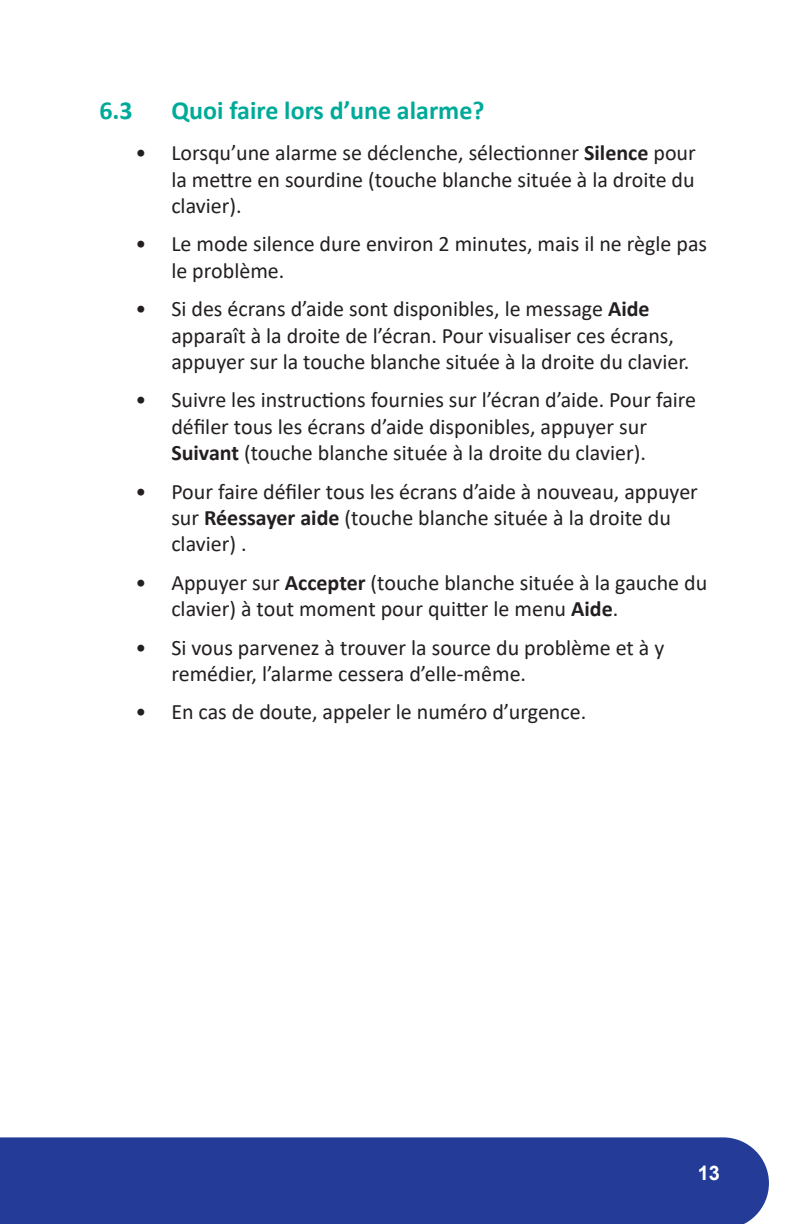
<style>
.page{position:relative;width:792px;height:1224px;background:#fff}
.page>*{position:absolute;margin:0;border:0;box-sizing:border-box;transform-origin:0 0}
.Texte_courant{font:700 26px "Calibri";color:#0a9}
.t1{font:22px/26.4px "Calibri";color:#231f20}
.t2{font:700 20px "Arial";color:#fff}
.s1{font-weight:700}
</style>
<div class="page">
<div style="left:0;top:1137px;width:769px;height:87px;background:#243c97"></div>
<p class="Texte_courant" style="left:99px;top:91px;width:35px">6.3</p>
<p class="Texte_courant" style="left:171px;top:91px;width:315px">Quoi faire lors d’une alarme?</p>
<p class="t1" style="left:171px;top:139px;width:526px;text-align:justify;text-indent:-36px">• Lorsqu’une alarme se déclenche, sélectionner <span class="s1">Silence</span> pour la mettre en sourdine (touche blanche située à la droite du clavier).</p>
<p class="t1" style="left:171px;top:230px;width:537px;text-indent:-36px">• Le mode silence dure environ 2 minutes, mais il ne règle pas le problème.</p>
<p class="t1" style="left:171px;top:295px;width:520px;text-indent:-36px">• Si des écrans d’aide sont disponibles, le message <span class="s1">Aide </span>apparaît à la droite de l’écran. Pour visualiser ces écrans, appuyer sur la touche blanche située à la droite du clavier.</p>
<p class="t1" style="left:171px;top:386px;width:526px;text-indent:-36px">• Suivre les instructions fournies sur l’écran d’aide. Pour faire défiler tous les écrans d’aide disponibles, appuyer sur<br><span class="s1">Suivant</span> (touche blanche située à la droite du clavier).</p>
<p class="t1" style="left:171px;top:477px;width:528px;text-indent:-36px">• Pour faire défiler tous les écrans d’aide à nouveau, appuyer sur <span class="s1">Réessayer aide</span> (touche blanche située à la droite du clavier) .</p>
<p class="t1" style="left:171px;top:569px;width:537px;text-indent:-36px">• Appuyer sur <span class="s1">Accepter</span> (touche blanche située à la gauche du clavier) à tout moment pour quitter le menu <span class="s1">Aide</span>.</p>
<p class="t1" style="left:171px;top:633px;width:495px;text-indent:-36px">• Si vous parvenez à trouver la source du problème et à y remédier, l’alarme cessera d’elle-même.</p>
<p class="t1" style="left:135px;top:698px;width:452px">• En cas de doute, appeler le numéro d’urgence.</p>
<p class="t2" style="left:698px;top:1159px;width:24px">13</p>
</div>
